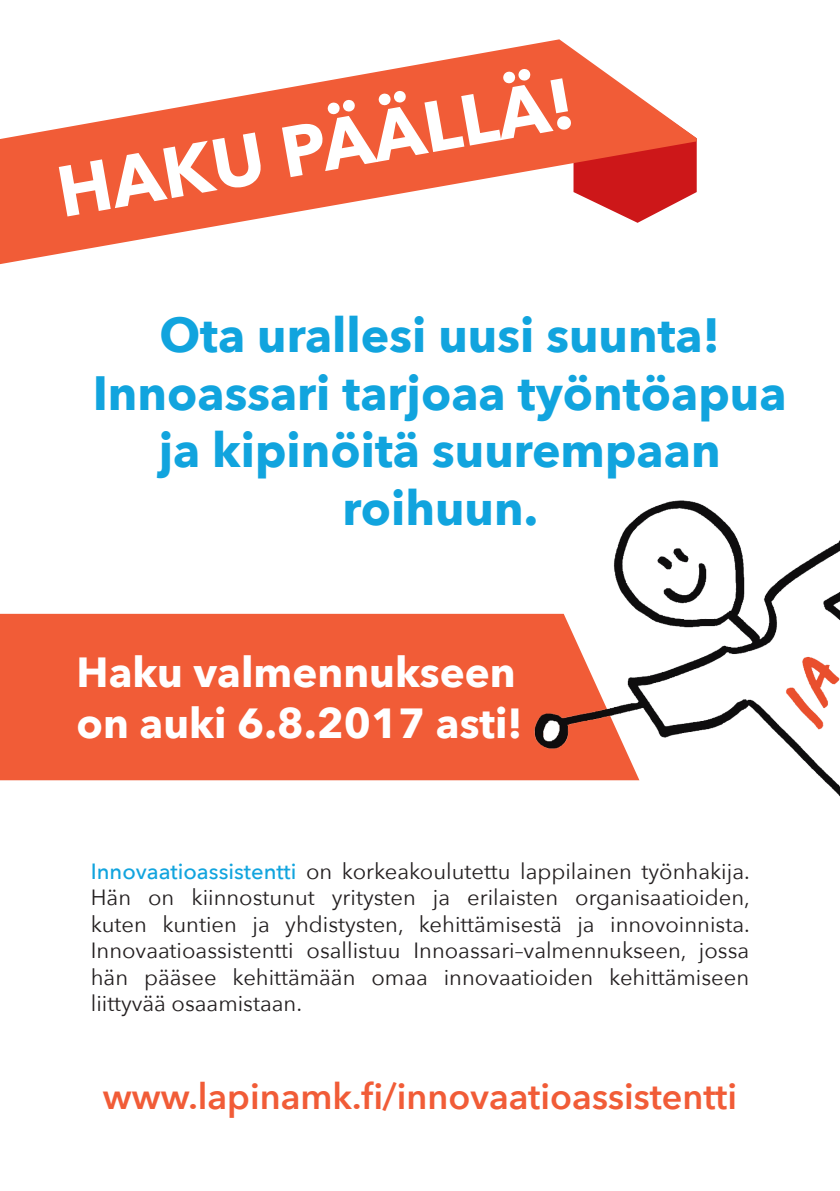
<style>
.page{position:relative;width:840px;height:1191px;background:#fff}
.page>*{position:absolute;margin:0;border:0;box-sizing:border-box;transform-origin:0 0}
.t1{font:700 71px "Avenir Next";color:#fff}
.t2{font:700 48px/57.6px "Avenir Next";color:#11a4de;text-align:center}
.t3{font:700 42px/50.4px "Avenir Next";color:#fff}
.t4{font:600 36px "Avenir Next";color:#f15c37}
.t5{font:22px/26.4px "Avenir Next";color:#231f20;text-align:justify}
.s1{font-weight:500;color:#11a4de}
</style>
<div class="page">
<div style="left:0;top:614px;width:505px;height:166px;background:#f15c37"></div>
<img style="left:505px;top:500px;width:334px;height:296px">
<svg style="left:0;top:39px;width:696px;height:225px;fill:#f15c37"></svg>
<h1 class="t1" style="left:50px;top:147px;width:524px;rotate:-10deg">HAKU PÄÄLLÄ!</h1>
<h2 class="t2" style="left:93px;top:308px;width:695px">Ota urallesi uusi suunta!<br>Innoassari tarjoaa työntöapua ja kipinöitä suurempaan roihuun.</h2>
<h3 class="t3" style="left:77px;top:648px;width:447px">Haku valmennukseen on auki 6.8.2017 asti!</h3>
<p class="t5" style="left:91px;top:858px;width:660px"><span class="s1">Innovaatioassistentti</span> on korkeakoulutettu lappilainen työnhakija.<br>Hän on kiinnostunut yritysten ja erilaisten organisaatioiden, kuten kuntien ja yhdistysten, kehittämisestä ja innovoinnista.<br>Innovaatioassistentti osallistuu Innoassari–valmennukseen, jossa hän pääsee kehittämään omaa innovaatioiden kehittämiseen liittyvää osaamistaan.</p>
<h3 class="t4" style="left:103px;top:1073px;width:635px">www.lapinamk.fi/innovaatioassistentti</h3>
</div>
